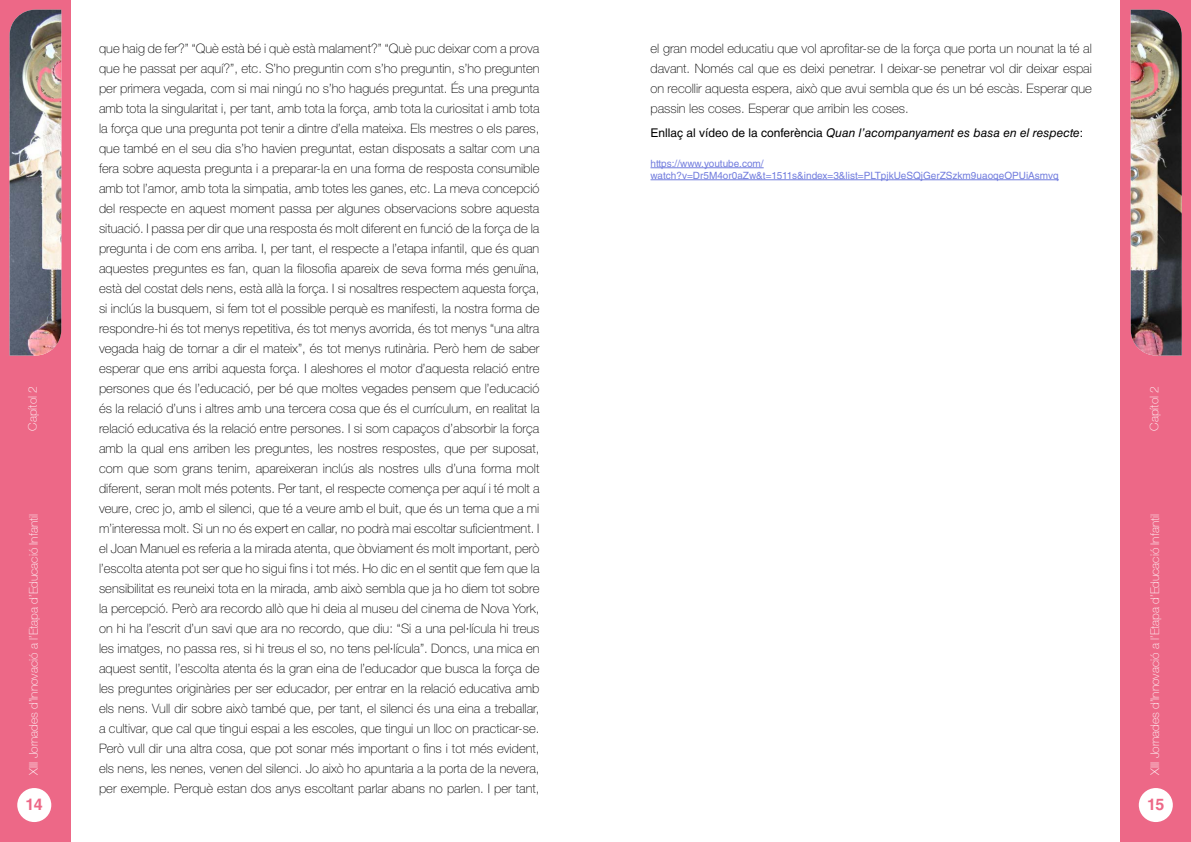
<style>
.page{position:relative;width:1191px;height:842px;background:#fff}
.page>*{position:absolute;margin:0;border:0;box-sizing:border-box;transform-origin:0 0}
.t1{font:700 16px "Helvetica LT Std";color:#ed6887}
.t2{font:100 13px/20px "Helvetica Neue";color:#000;text-align:justify}
.t3{font:100 12px "Helvetica 35";color:#fff}
.t4{font:italic 12px "Helvetica LT Std";color:#000}
.t5{font:10px/12px "Helvetica LT Std";color:#727dde}
.s1{font-style:normal}
</style>
<div class="page">
<div style="left:1120px;top:0;width:71px;height:842px;background:#ed6887"></div>
<div style="left:1138px;top:788px;width:34px;height:34px;background:#fff;border-radius:50%"></div>
<div style="left:0;top:0;width:71px;height:842px;background:#ed6887"></div>
<div style="left:17px;top:788px;width:34px;height:34px;background:#fff;border-radius:50%"></div>
<img style="left:10px;top:10px;width:51px;height:345px">
<img style="left:1130px;top:10px;width:51px;height:345px">
<hr style="left:650px;top:168px;width:113px;height:1px;background:#727dde">
<hr style="left:650px;top:180px;width:408px;height:1px;background:#727dde">
<p class="t2" style="left:99px;top:39px;width:442px">que haig de fer?” “Què està bé i què està malament?” “Què puc deixar com a prova que he passat per aquí?”, etc. S’ho preguntin com s’ho preguntin, s’ho pregunten per primera vegada, com si mai ningú no s’ho hagués preguntat. És una pregunta amb tota la singularitat i, per tant, amb tota la força, amb tota la curiositat i amb tota la força que una pregunta pot tenir a dintre d’ella mateixa. Els mestres o els pares, que també en el seu dia s’ho havien preguntat, estan disposats a saltar com una fera sobre aquesta pregunta i a preparar-la en una forma de resposta consumible amb tot l’amor, amb tota la simpatia, amb totes les ganes, etc. La meva concepció del respecte en aquest moment passa per algunes observacions sobre aquesta situació. I passa per dir que una resposta és molt diferent en funció de la força de la pregunta i de com ens arriba. I, per tant, el respecte a l’etapa infantil, que és quan aquestes preguntes es fan, quan la filosofia apareix de seva forma més genuïna, està del costat dels nens, està allà la força. I si nosaltres respectem aquesta força, si inclús la busquem, si fem tot el possible perquè es manifesti, la nostra forma de respondre-hi és tot menys repetitiva, és tot menys avorrida, és tot menys “una altra vegada haig de tornar a dir el mateix”, és tot menys rutinària. Però hem de saber esperar que ens arribi aquesta força. I aleshores el motor d’aquesta relació entre persones que és l’educació, per bé que moltes vegades pensem que l’educació és la relació d’uns i altres amb una tercera cosa que és el currículum, en realitat la relació educativa és la relació entre persones. I si som capaços d’absorbir la força amb la qual ens arriben les preguntes, les nostres respostes, que per suposat, com que som grans tenim, apareixeran inclús als nostres ulls d’una forma molt diferent, seran molt més potents. Per tant, el respecte comença per aquí i té molt a veure, crec jo, amb el silenci, que té a veure amb el buit, que és un tema que a mi m’interessa molt. Si un no és expert en callar, no podrà mai escoltar suficientment. I el Joan Manuel es referia a la mirada atenta, que òbviament és molt important, però l’escolta atenta pot ser que ho sigui fins i tot més. Ho dic en el sentit que fem que la sensibilitat es reuneixi tota en la mirada, amb això sembla que ja ho diem tot sobre la percepció. Però ara recordo allò que hi deia al museu del cinema de Nova York, on hi ha l’escrit d’un savi que ara no recordo, que diu: “Si a una pel·lícula hi treus les imatges, no passa res, si hi treus el so, no tens pel·lícula”. Doncs, una mica en aquest sentit, l’escolta atenta és la gran eina de l’educador que busca la força de les preguntes originàries per ser educador, per entrar en la relació educativa amb els nens. Vull dir sobre això també que, per tant, el silenci és una eina a treballar, a cultivar, que cal que tingui espai a les escoles, que tingui un lloc on practicar-se.<br>Però vull dir una altra cosa, que pot sonar més important o fins i tot més evident, els nens, les nenes, venen del silenci. Jo això ho apuntaria a la porta de la nevera, per exemple. Perquè estan dos anys escoltant parlar abans no parlen. I per tant,</p>
<p class="t2" style="left:650px;top:38px;width:443px">el gran model educatiu que vol aprofitar-se de la força que porta un nounat la té al davant. Només cal que es deixi penetrar. I deixar-se penetrar vol dir deixar espai on recollir aquesta espera, això que avui sembla que és un bé escàs. Esperar que passin les coses. Esperar que arribin les coses.</p>
<p class="t4" style="left:650px;top:126px;width:434px"><span class="s1">Enllaç al vídeo de la conferència</span> Quan l’acompanyament es basa en el respecte<span class="s1">:</span></p>
<p class="t5" style="left:650px;top:157px;width:410px">https://www.youtube.com/ watch?v=Dr5M4or0aZw&amp;t=1511s&amp;index=3&amp;list=PLTpjkUeSQjGerZSzkm9uaoqeOPUiAsmvq</p>
<p class="t3" style="left:26px;top:431px;width:46px;rotate:-90deg">Capítol 2</p>
<p class="t3" style="left:1147px;top:431px;width:46px;rotate:-90deg">Capítol 2</p>
<p class="t3" style="left:27px;top:774px;width:262px;rotate:-90deg">XIII Jornades d’Innovació a l’Etapa d’Educació Infantil</p>
<p class="t3" style="left:1148px;top:774px;width:262px;rotate:-90deg">XIII Jornades d’Innovació a l’Etapa d’Educació Infantil</p>
<p class="t1" style="left:26px;top:794px;width:19px">14</p>
<p class="t1" style="left:1147px;top:794px;width:19px">15</p>
</div>
